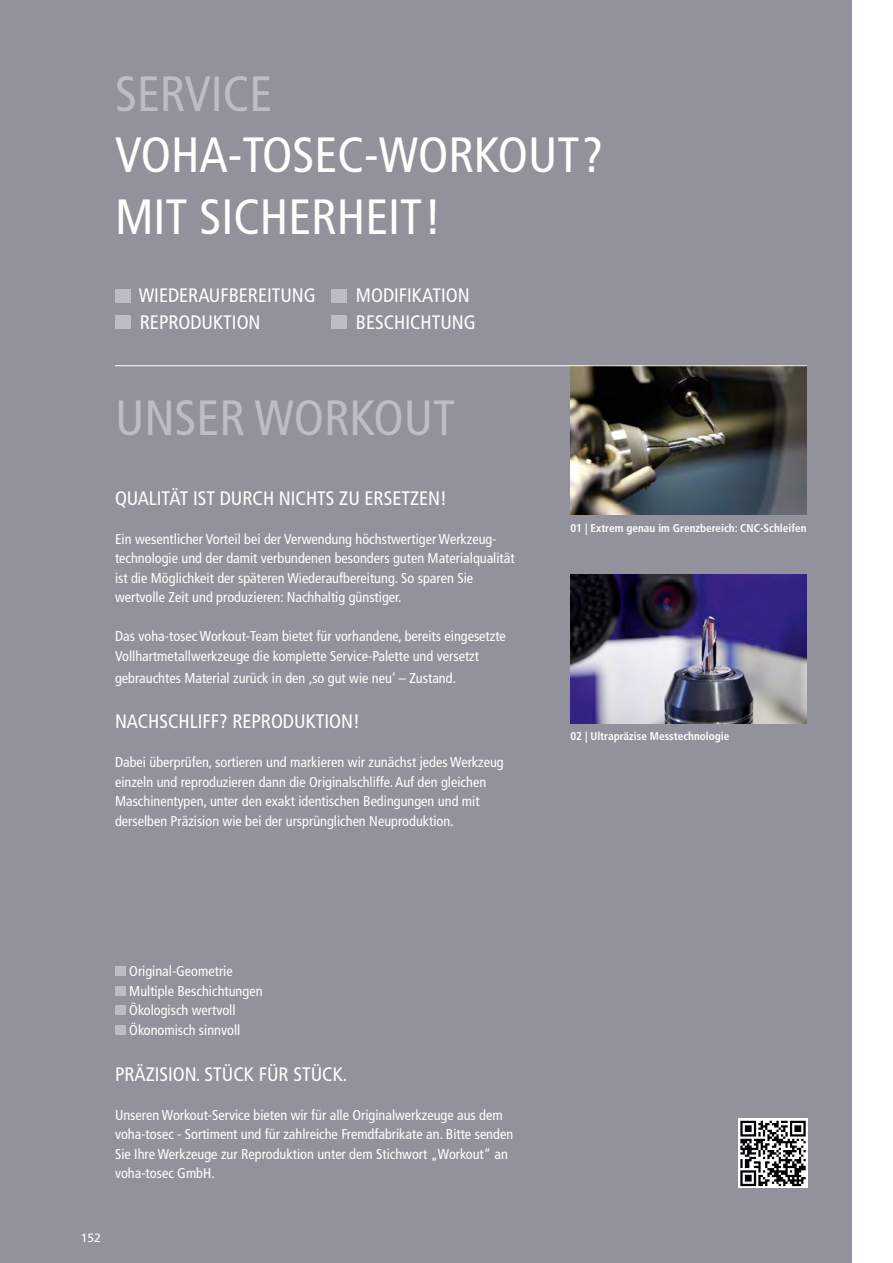
<style>
.page{position:relative;width:893px;height:1263px;background:#fff}
.page>*{position:absolute;margin:0;border:0;box-sizing:border-box;transform-origin:0 0}
.t1{font:condensed 49.5px/61.5px "Frutiger LT Std";color:#fff}
.t2{font:condensed 49.5px "Frutiger LT Std";color:#bcbdc5}
.t3{font:condensed 19.5px "Frutiger LT Std";color:#fff}
.t4{font:condensed 14.25px/19.5px "Frutiger LT Std";color:#fff}
.t5{font:12px "Frutiger";color:#fff}
.t6{font:700 condensed 11.25px "Frutiger LT Std";color:#fff}
</style>
<div class="page">
<div style="left:0;top:0;width:852px;height:1263px;background:#92929d"></div>
<img style="left:570px;top:366px;width:237px;height:149px">
<img style="left:570px;top:574px;width:237px;height:149px">
<div style="left:115px;top:966px;width:11px;height:10px;background:#bcbdc5"></div>
<div style="left:115px;top:986px;width:11px;height:10px;background:#bcbdc5"></div>
<div style="left:115px;top:1006px;width:11px;height:9px;background:#bcbdc5"></div>
<div style="left:115px;top:1025px;width:11px;height:10px;background:#bcbdc5"></div>
<div style="left:115px;top:289px;width:16px;height:13px;background:#bcbdc5"></div>
<div style="left:331px;top:289px;width:16px;height:13px;background:#bcbdc5"></div>
<div style="left:115px;top:315px;width:16px;height:14px;background:#bcbdc5"></div>
<div style="left:331px;top:315px;width:16px;height:14px;background:#bcbdc5"></div>
<hr style="left:115px;top:365px;width:692px;height:1px;background:#fff">
<svg style="left:738px;top:1118px;width:70px;height:70px"></svg>
<svg style="left:740px;top:1121px;width:66px;height:65px;background:#7c7c7d"></svg>
<h1 class="t2" style="left:115px;top:65px;width:159px">SERVICE</h1>
<h1 class="t1" style="left:115px;top:125px;width:490px">VOHA-TOSEC-WORKOUT?<br>MIT SICHERHEIT!</h1>
<h2 class="t3" style="left:139px;top:284px;width:179px">WIEDERAUFBEREITUNG</h2>
<h2 class="t3" style="left:356px;top:284px;width:115px">MODIFIKATION</h2>
<h2 class="t3" style="left:140px;top:311px;width:122px">REPRODUKTION</h2>
<h2 class="t3" style="left:356px;top:311px;width:121px">BESCHICHTUNG</h2>
<h1 class="t2" style="left:115px;top:389px;width:342px">UNSER WORKOUT</h1>
<h2 class="t3" style="left:115px;top:487px;width:333px">QUALITÄT IST DURCH NICHTS ZU ERSETZEN!</h2>
<p class="t4" style="left:115px;top:529px;width:401px">Ein wesentlicher Vorteil bei der Verwendung höchstwertiger Werkzeug&shy;technologie und der damit verbundenen besonders guten Materialqualität ist die Möglichkeit der späteren Wiederaufbereitung. So sparen Sie wertvolle Zeit und produzieren: Nachhaltig günstiger.</p>
<p class="t4" style="left:115px;top:627px;width:392px">Das voha-tosec Workout-Team bietet für vorhandene, bereits eingesetzte<br>Vollhartmetallwerkzeuge die komplette Service-Palette und versetzt</p>
<p class="t4" style="left:115px;top:668px;width:343px">gebrauchtes Material zurück in den ‚so gut wie neu‘ – Zustand.</p>
<h2 class="t3" style="left:115px;top:710px;width:246px">NACHSCHLIFF? REPRODUKTION!</h2>
<p class="t4" style="left:115px;top:753px;width:390px">Dabei überprüfen, sortieren und markieren wir zunächst jedes Werkzeug einzeln und reproduzieren dann die Originalschliffe. Auf den gleichen Maschinentypen, unter den exakt identischen Bedingungen und mit derselben Präzision wie bei der ursprünglichen Neuproduktion.</p>
<p class="t6" style="left:570px;top:521px;width:238px">01 | Extrem genau im Grenzbereich: CNC-Schleifen</p>
<p class="t6" style="left:570px;top:730px;width:161px">02 | Ultrapräzise Messtechnologie</p>
<p class="t4" style="left:129px;top:962px;width:135px">Original-Geometrie<br>Multiple Beschichtungen<br>Ökologisch wertvoll<br>Ökonomisch sinnvoll</p>
<h2 class="t3" style="left:115px;top:1062px;width:234px">PRÄZISION. STÜCK FÜR STÜCK.</h2>
<p class="t4" style="left:115px;top:1105px;width:400px">Unseren Workout-Service bieten wir für alle Originalwerkzeuge aus dem voha-tosec - Sortiment und für zahlreiche Fremdfabrikate an. Bitte senden Sie Ihre Werkzeuge zur Reproduktion unter dem Stichwort „Workout“ an voha-tosec GmbH.</p>
<p class="t5" style="left:81px;top:1230px;width:22px">152</p>
</div>
